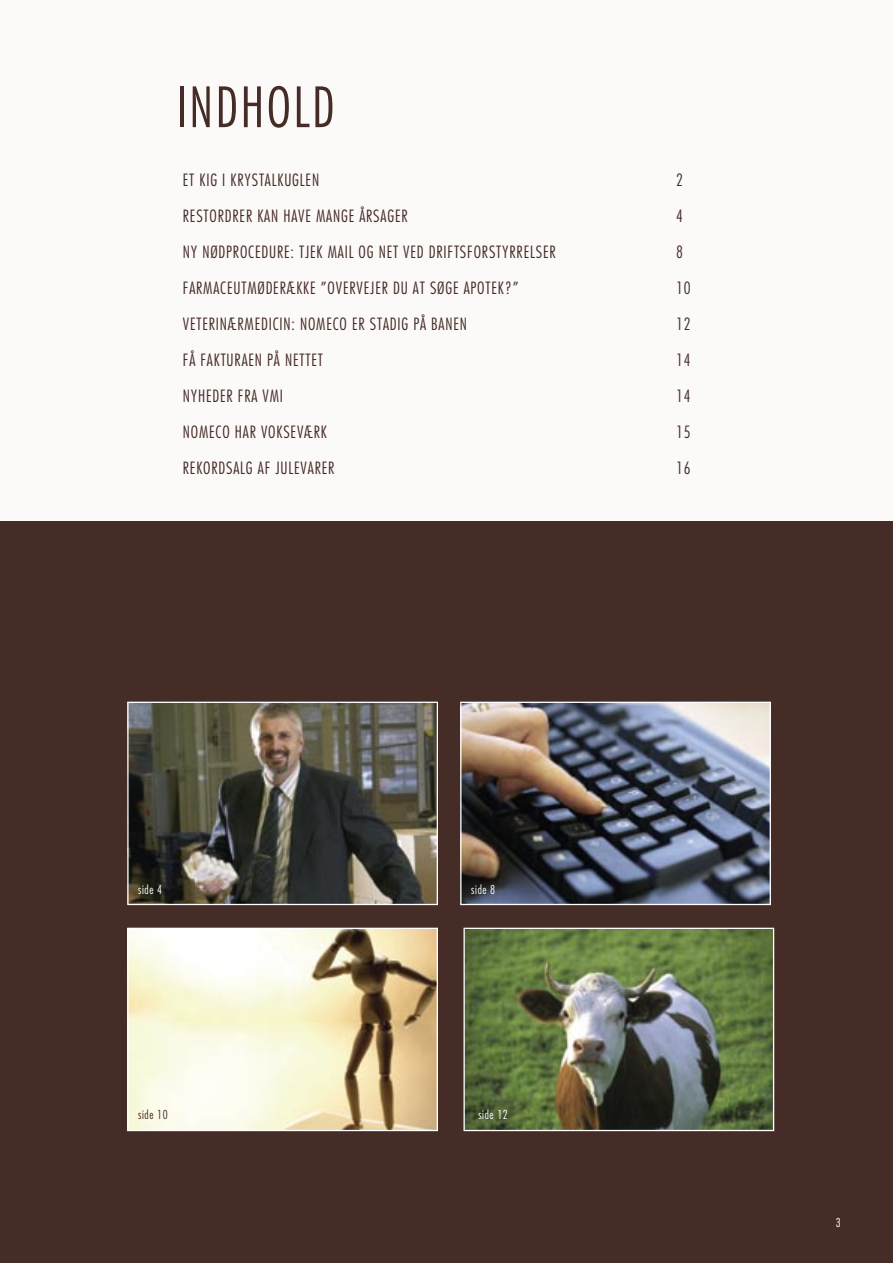
<style>
.page{position:relative;width:893px;height:1263px;background:#fff}
.page>*{position:absolute;margin:0;border:0;box-sizing:border-box;transform-origin:0 0}
.Mellemrubrik_-_grå{font:300 condensed 54px "Futura";letter-spacing:.05em;color:#462c27}
.Mellemrubrik_-_grå-2{font:300 condensed 16.5px "Futura";letter-spacing:.05em;color:#462c27}
.Mellemrubrik_-_grå-3{font:300 condensed 12px "Futura";letter-spacing:.05em;color:#fff}
.Mellemrubrik_-_grå-4{font:300 condensed 12px "Futura";letter-spacing:.05em;color:#462c27}
</style>
<div class="page">
<div style="left:0;top:0;width:893px;height:521px;background:#fcfaf8"></div>
<div style="left:0;top:522px;width:893px;height:741px;background:#462c27"></div>
<img style="left:465px;top:930px;width:307px;height:199px">
<div style="left:463px;top:928px;width:311px;height:203px;border:1px solid #fff"></div>
<img style="left:129px;top:704px;width:307px;height:199px">
<div style="left:127px;top:702px;width:311px;height:203px;border:1px solid #fff"></div>
<img style="left:462px;top:704px;width:307px;height:199px">
<div style="left:460px;top:702px;width:311px;height:203px;border:1px solid #fff"></div>
<img style="left:129px;top:930px;width:307px;height:199px">
<div style="left:127px;top:928px;width:311px;height:203px;border:1px solid #fff"></div>
<p class="Mellemrubrik_-_grå" style="left:176px;top:75px;width:159px">INDHOLD</p>
<p class="Mellemrubrik_-_grå-2" style="left:183px;top:170px;width:138px">ET KIG I KRYSTALKUGLEN</p>
<p class="Mellemrubrik_-_grå-2" style="left:676px;top:170px;width:8px">2</p>
<p class="Mellemrubrik_-_grå-2" style="left:183px;top:206px;width:226px">RESTORDRER KAN HAVE MANGE ÅRSAGER</p>
<p class="Mellemrubrik_-_grå-2" style="left:676px;top:206px;width:8px">4</p>
<p class="Mellemrubrik_-_grå-2" style="left:183px;top:242px;width:374px">NY NØDPROCEDURE: TJEK MAIL OG NET VED DRIFTSFORSTYRRELSER</p>
<p class="Mellemrubrik_-_grå-2" style="left:676px;top:242px;width:8px">8</p>
<p class="Mellemrubrik_-_grå-2" style="left:183px;top:278px;width:337px">FARMACEUTMØDERÆKKE ”OVERVEJER DU AT SØGE APOTEK?”</p>
<p class="Mellemrubrik_-_grå-2" style="left:676px;top:278px;width:16px">10</p>
<p class="Mellemrubrik_-_grå-2" style="left:183px;top:314px;width:286px">VETERINÆRMEDICIN: NOMECO ER STADIG PÅ BANEN</p>
<p class="Mellemrubrik_-_grå-2" style="left:676px;top:314px;width:16px">12</p>
<p class="Mellemrubrik_-_grå-2" style="left:183px;top:350px;width:142px">FÅ FAKTURAEN PÅ NETTET</p>
<p class="Mellemrubrik_-_grå-2" style="left:676px;top:350px;width:16px">14</p>
<p class="Mellemrubrik_-_grå-2" style="left:183px;top:386px;width:102px">NYHEDER FRA VMI</p>
<p class="Mellemrubrik_-_grå-2" style="left:676px;top:386px;width:16px">14</p>
<p class="Mellemrubrik_-_grå-2" style="left:183px;top:422px;width:146px">NOMECO HAR VOKSEVÆRK</p>
<p class="Mellemrubrik_-_grå-2" style="left:676px;top:422px;width:16px">15</p>
<p class="Mellemrubrik_-_grå-2" style="left:183px;top:458px;width:153px">REKORDSALG AF JULEVARER</p>
<p class="Mellemrubrik_-_grå-2" style="left:676px;top:458px;width:16px">16</p>
<p class="Mellemrubrik_-_grå-3" style="left:138px;top:882px;width:25px">side 4</p>
<p class="Mellemrubrik_-_grå-3" style="left:471px;top:882px;width:25px">side 8</p>
<p class="Mellemrubrik_-_grå-4" style="left:138px;top:1108px;width:31px">side 10</p>
<p class="Mellemrubrik_-_grå-3" style="left:478px;top:1108px;width:31px">side 12</p>
<p class="Mellemrubrik_-_grå-3" style="left:836px;top:1215px;width:6px">3</p>
</div>
